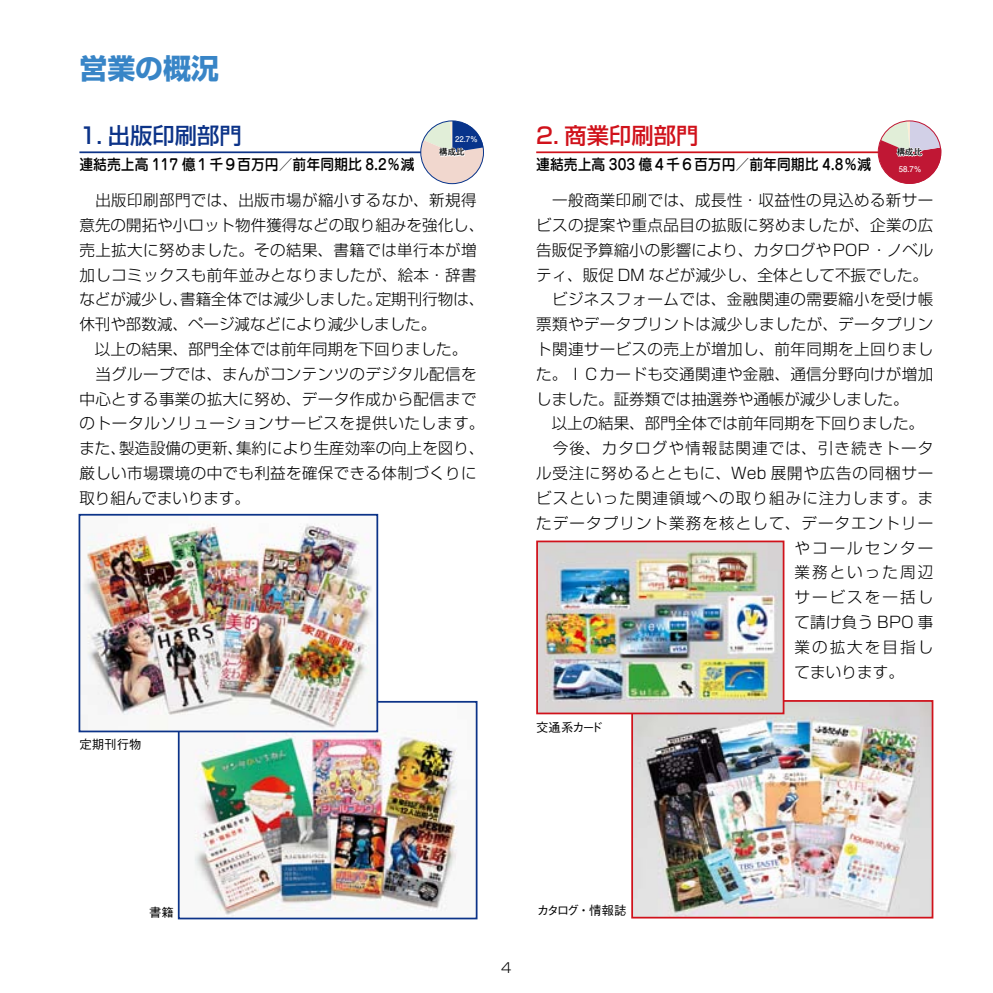
<style>
.page{position:relative;width:993px;height:993px;background:#fff}
.page>*{position:absolute;margin:0;border:0;box-sizing:border-box;transform-origin:0 0}
.t1{font:700 27.82px "Shin Go Pro";color:#3885c7}
.t2{font:500 22.4px "Shin Go Pro";color:#d0121b}
.t3{font:500 22.4px "Shin Go Pro";color:#0c3388}
.t4{font:300 15.58px/24.8px "Shin Go Pro";letter-spacing:.025em;color:#000}
.t5{font:300 15.58px "Shin Go Pro";color:#000}
.t6{font:300 15.58px "Shin Go Pro";letter-spacing:.07em;color:#000}
.t7{font:300 15.58px "Shin Go Pro";letter-spacing:.135em;color:#000}
.t8{font:300 15.58px "Shin Go Pro";letter-spacing:.055em;color:#000}
.t9{font:300 15.58px "Shin Go Pro";letter-spacing:.075em;color:#000}
.t10{font:500 14.88px "Jun 34 Pro";color:#000;scale:.93 1}
.t11{font:300 13.65px "Shin Go Pro";color:#000}
.t12{font:500 12.42px "Gothic BBB Pro";color:#000}
.t13{font:8.58px "Futo Go B101 Pro Bold 90 pv RKSJ H";color:#000}
.t14{font:7.88px "Futo Go B101 Pro Bold 90 pv RKSJ H";color:#fff}
.t15{font:7.88px "Futo Go B101 Pro Bold 90 pv RKSJ H";color:#000}
</style>
<div class="page">
<img style="left:181px;top:703px;width:277px;height:213px">
<div style="left:178px;top:700px;width:299px;height:219px;border:2px solid #0c3388"></div>
<img style="left:83px;top:523px;width:292px;height:206px">
<div style="left:78px;top:513px;width:300px;height:219px;border:2px solid #0c3388"></div>
<hr style="left:79px;top:151px;width:397px;height:2px;background:#0c3388">
<hr style="left:536px;top:151px;width:397px;height:2px;background:#d0121b">
<img style="left:634px;top:702px;width:296px;height:213px">
<div style="left:631px;top:699px;width:302px;height:219px;border:2px solid #d0121b"></div>
<img style="left:539px;top:543px;width:242px;height:168px">
<div style="left:536px;top:540px;width:248px;height:174px;border:2px solid #d0121b"></div>
<svg style="left:420px;top:121px;width:63px;height:64px"></svg>
<svg style="left:877px;top:121px;width:63px;height:63px"></svg>
<h1 class="t1" style="left:79px;top:46px;width:141px">営業の概況</h1>
<h2 class="t3" style="left:79px;top:117px;width:164px">1. 出版印刷部門</h2>
<h2 class="t2" style="left:536px;top:117px;width:164px">2. 商業印刷部門</h2>
<p class="t14" style="left:455px;top:132px;width:24px">22.7％</p>
<p class="t13" style="left:439px;top:145px;width:27px">構成比</p>
<p class="t10" style="left:79px;top:152px;width:362px">連結売上高 117 億１千９百万円／前年同期比 8.2％減</p>
<p class="t10" style="left:536px;top:152px;width:362px">連結売上高 303 億４千６百万円／前年同期比 4.8％減</p>
<p class="t13" style="left:896px;top:145px;width:27px">構成比</p>
<p class="t14" style="left:898px;top:162px;width:24px">58.7％</p>
<p class="t4" style="left:79px;top:186px;width:406px">　出版印刷部門では、出版市場が縮小するなか、新規得意先の開拓や小ロット物件獲得などの取り組みを強化し、売上拡大に努めました。その結果、書籍では単行本が増加しコミックスも前年並みとなりましたが、絵本・辞書などが減少し、書籍全体では減少しました。定期刊行物は、休刊や部数減、ページ減などにより減少しました。<br>　以上の結果、部門全体では前年同期を下回りました。　当グループでは、まんがコンテンツのデジタル配信を中心とする事業の拡大に努め、データ作成から配信までのトータルソリューションサービスを提供いたします。また、製造設備の更新、集約により生産効率の向上を図り、厳しい市場環境の中でも利益を確保できる体制づくりに取り組んでまいります。</p>
<p class="t13" style="left:439px;top:240px;width:27px">構成比</p>
<p class="t13" style="left:439px;top:345px;width:27px">構成比</p>
<p class="t15" style="left:454px;top:449px;width:20px">1.2％</p>
<p class="t13" style="left:439px;top:462px;width:27px">構成比</p>
<p class="t12" style="left:79px;top:733px;width:64px">定期刊行物</p>
<p class="t4" style="left:536px;top:186px;width:398px">　一般商業印刷では、成長性・収益性の見込める新サー</p>
<p class="t4" style="left:536px;top:210px;width:398px">ビスの提案や重点品目の拡販に努めましたが、企業の広</p>
<p class="t5" style="left:536px;top:237px;width:398px">告販促予算縮小の影響により、カタログやＰＯＰ・ノベル</p>
<p class="t5" style="left:536px;top:262px;width:393px">ティ、販促 DM などが減少し、全体として不振でした。</p>
<p class="t4" style="left:536px;top:285px;width:398px">　ビジネスフォームでは、金融関連の需要縮小を受け帳</p>
<p class="t4" style="left:536px;top:310px;width:398px">票類やデータプリントは減少しましたが、データプリン</p>
<p class="t4" style="left:536px;top:334px;width:398px">ト関連サービスの売上が増加し、前年同期を上回りまし</p>
<p class="t4" style="left:536px;top:359px;width:398px">た。ＩＣカードも交通関連や金融、通信分野向けが増加</p>
<p class="t5" style="left:536px;top:386px;width:374px">しました。証券類では抽選券や通帳が減少しました。</p>
<p class="t5" style="left:536px;top:410px;width:389px">　以上の結果、部門全体では前年同期を下回りました。</p>
<p class="t9" style="left:536px;top:435px;width:398px">　今後、カタログや情報誌関連では、引き続きトータ</p>
<p class="t8" style="left:536px;top:460px;width:398px">ル受注に努めるとともに、Web 展開や広告の同梱サー</p>
<p class="t6" style="left:536px;top:485px;width:398px">ビスといった関連領域への取り組みに注力します。ま</p>
<p class="t6" style="left:536px;top:510px;width:398px">たデータプリント業務を核として、データエントリー</p>
<p class="t7" style="left:794px;top:534px;width:140px">やコールセンター</p>
<p class="t7" style="left:794px;top:559px;width:140px">業務といった周辺</p>
<p class="t7" style="left:794px;top:584px;width:140px">サービスを一括し</p>
<p class="t4" style="left:794px;top:607px;width:140px">て請け負う BPO 事</p>
<p class="t7" style="left:794px;top:634px;width:140px">業の拡大を目指し</p>
<p class="t4" style="left:794px;top:657px;width:111px">てまいります。</p>
<p class="t13" style="left:896px;top:367px;width:27px">構成比</p>
<p class="t12" style="left:536px;top:716px;width:68px">交通系カード</p>
<p class="t12" style="left:149px;top:902px;width:26px">書籍</p>
<p class="t12" style="left:536px;top:899px;width:91px">カタログ・情報誌</p>
<p class="t11" style="left:501px;top:955px;width:12px">4</p>
</div>
